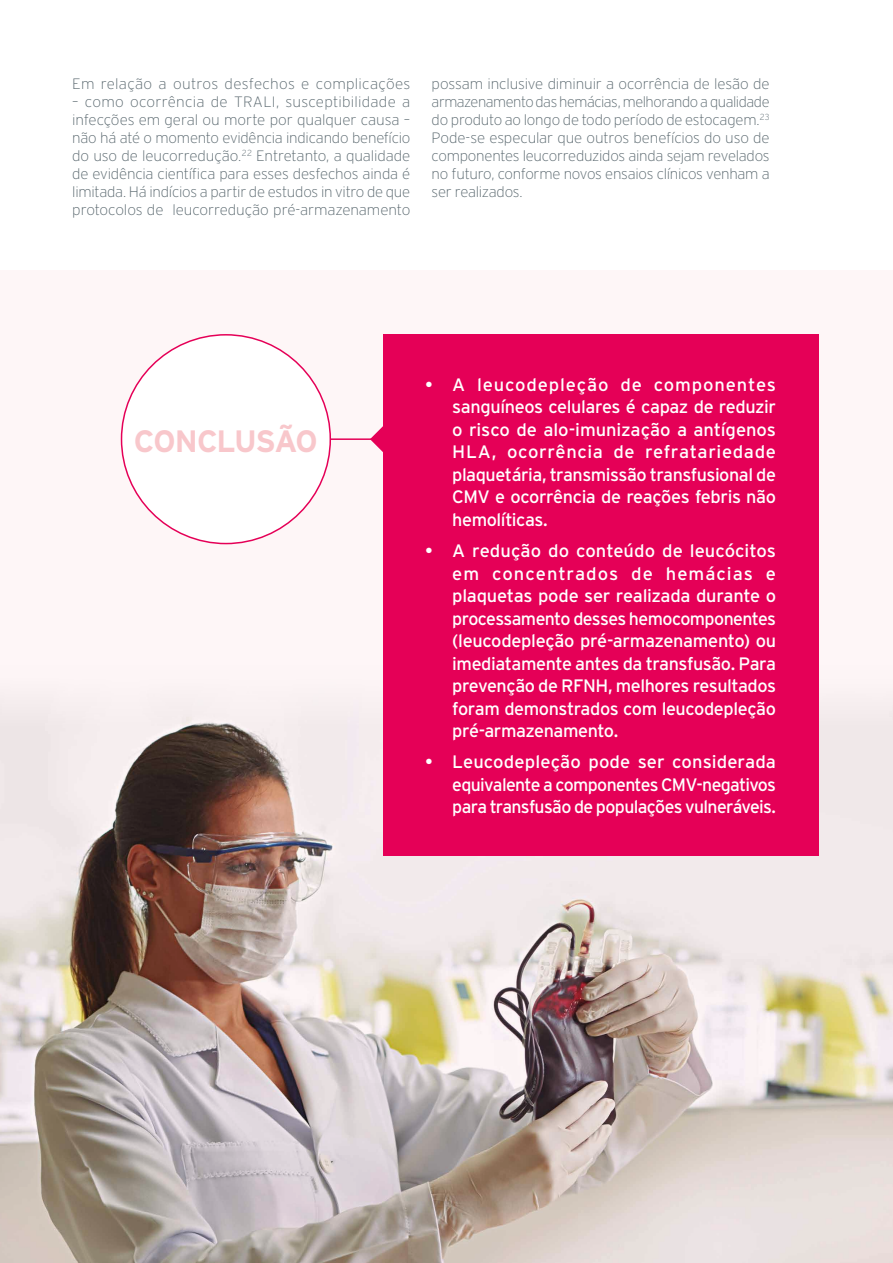
<style>
.page{position:relative;width:893px;height:1263px;background:#fff}
.page>*{position:absolute;margin:0;border:0;box-sizing:border-box;transform-origin:0 0}
.t1{font:700 30.9px "Interstate";letter-spacing:-.045em;color:#f8c7cb}
.t2{font:18px/22.5px "Interstate";letter-spacing:-.03em;color:#fff;text-align:justify}
.t3{font:200 15px/18px "Interstate";letter-spacing:-.01em;color:#58666d;text-align:justify}
.t4{font:200 15px "Interstate";letter-spacing:.015em;color:#58666d}
</style>
<div class="page">
<div style="left:0;top:271px;width:893px;height:992px;background:#fef6f7"></div>
<img style="left:0;top:704px;width:893px;height:559px">
<hr style="left:298px;top:438px;width:86px;height:2px;background:#e50057">
<svg style="left:370px;top:426px;width:13px;height:26px"></svg>
<div style="left:121px;top:334px;width:210px;height:210px;background:#fff;border:2px solid #e50057;border-radius:50%"></div>
<div style="left:383px;top:334px;width:436px;height:521px;background:#e50057"></div>
<p class="t4" style="left:72px;top:75px;width:340px">Em relação a outros desfechos e complicações</p>
<p class="t3" style="left:72px;top:92px;width:340px">– como ocorrência de TRALI, susceptibilidade a infecções em geral ou morte por qualquer causa – não há até o momento evidência indicando benefício do uso de leucorredução.<sup>22</sup> Entretanto, a qualidade de evidência científica para esses desfechos ainda é limitada. Há indícios a partir de estudos in vitro de que protocolos de leucorredução pré-armazenamento</p>
<p class="t3" style="left:432px;top:74px;width:340px">possam inclusive diminuir a ocorrência de lesão de armazenamento das hemácias, melhorando a qualidade do produto ao longo de todo período de estocagem.<sup>23<br></sup>Pode-se especular que outros benefícios do uso de componentes leucorreduzidos ainda sejam revelados no futuro, conforme novos ensaios clínicos venham a ser realizados.</p>
<h1 class="t1" style="left:134px;top:423px;width:185px">CONCLUSÃO</h1>
<p class="t2" style="left:452px;top:373px;width:325px;text-indent:-27px">• A leucodepleção de componentes sanguíneos celulares é capaz de reduzir o risco de alo-imunização a antígenos HLA, ocorrência de refratariedade plaquetária, transmissão transfusional de CMV e ocorrência de reações febris não hemolíticas.</p>
<p class="t2" style="left:452px;top:539px;width:325px;text-indent:-27px">• A redução do conteúdo de leucócitos em concentrados de hemácias e plaquetas pode ser realizada durante o processamento desses hemocomponentes (leucodepleção pré-armazenamento) ou imediatamente antes da transfusão. Para prevenção de RFNH, melhores resultados foram demonstrados com leucodepleção pré-armazenamento.</p>
<p class="t2" style="left:452px;top:750px;width:325px;text-indent:-27px">• Leucodepleção pode ser considerada equivalente a componentes CMV-negativos para transfusão de populações vulneráveis.</p>
</div>
